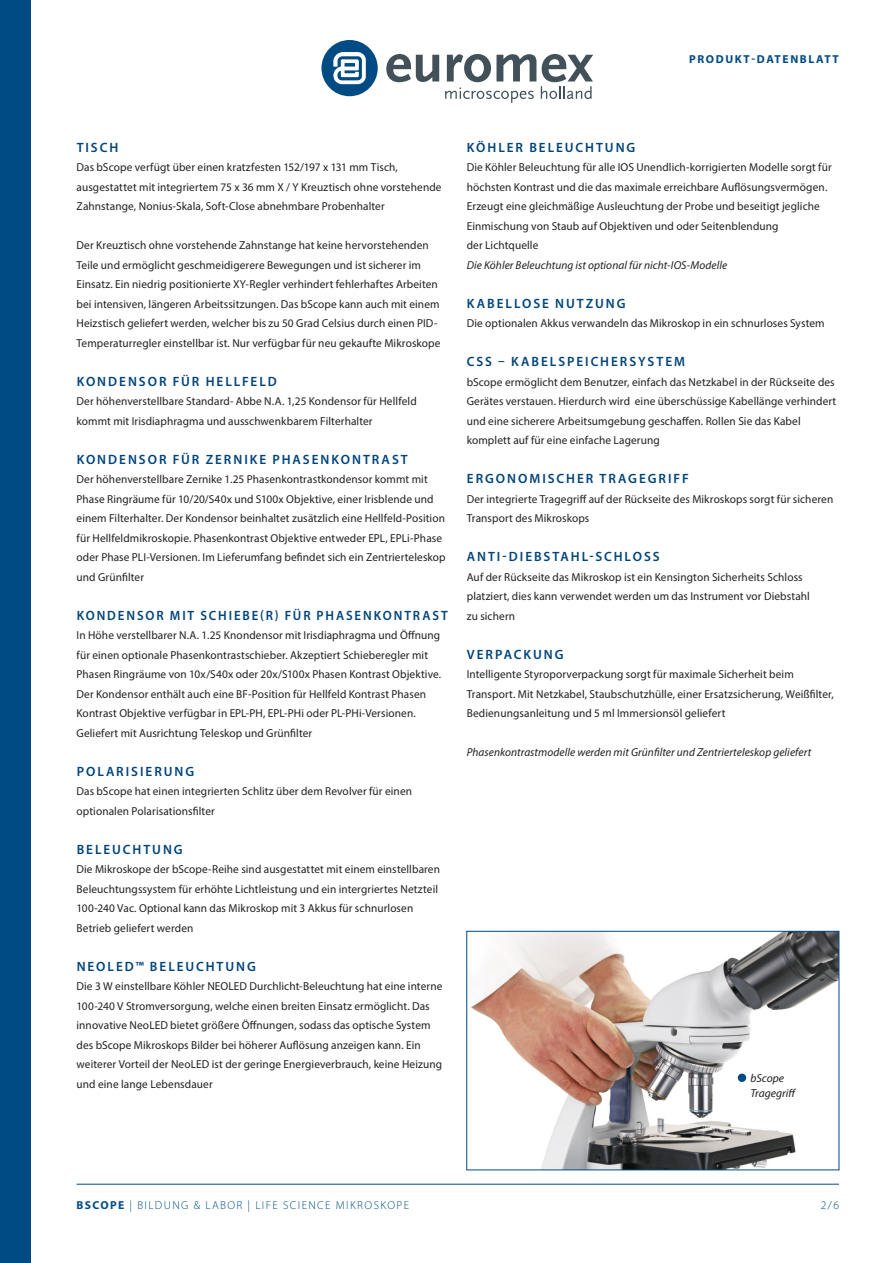
<style>
.page{position:relative;width:893px;height:1263px;background:#fff}
.page>*{position:absolute;margin:0;border:0;box-sizing:border-box;transform-origin:0 0}
.j_tussenkop{font:600 13.5px "Myriad Pro";letter-spacing:.15em;color:#00447b}
.j_tussenkop-2{font:600 13.5px "Myriad Pro";letter-spacing:.15em;color:#00447b;scale:.95 1}
.j_plat{font:11.55px/19.5px "Myriad Pro";letter-spacing:.01em;color:#231f20}
.j_plat-2{font:italic 11.55px "Myriad Pro";letter-spacing:.01em;color:#231f20}
.t1{font:300 11.55px "Myriad Pro";letter-spacing:.12em;color:#004b84}
.t2{font:700 11.55px "Myriad Pro";letter-spacing:.14em;color:#004b84}
.j_onderschrift{font:italic 11.55px/15px "Myriad Pro";color:#231f20}
.s1{font-weight:700}
</style>
<div class="page">
<svg style="left:321px;top:40px;width:57px;height:56px"></svg>
<svg style="left:386px;top:54px;width:53px;height:28px"></svg>
<svg style="left:445px;top:54px;width:148px;height:49px"></svg>
<div style="left:0;top:0;width:30px;height:1263px;background:#004b84"></div>
<hr style="left:77px;top:1184px;width:762px;height:1px;background:#004b84">
<img style="left:471px;top:933px;width:366px;height:235px">
<div style="left:466px;top:931px;width:373px;height:239px;border:1px solid #004b84"></div>
<div style="left:738px;top:1073px;width:8px;height:9px;background:#004b84;border-radius:50%"></div>
<p class="t2" style="left:689px;top:51px;width:151px">PRODUKT-DATENBLATT</p>
<p class="j_tussenkop" style="left:77px;top:138px;width:43px">TISCH</p>
<p class="j_plat" style="left:77px;top:157px;width:367px">Das bScope verfügt über einen kratzfesten 152/197 x 131 mm Tisch, ausgestattet mit integriertem 75 x 36 mm X / Y Kreuztisch ohne vorstehende<br>Zahnstange, Nonius-Skala, Soft-Close abnehmbare Probenhalter</p>
<p class="j_plat" style="left:77px;top:235px;width:365px">Der Kreuztisch ohne vorstehende Zahnstange hat keine hervorstehenden Teile und ermöglicht geschmeidigerere Bewegungen und ist sicherer im Einsatz. Ein niedrig positionierte XY-Regler verhindert fehlerhaftes Arbeiten bei intensiven, längeren Arbeitssitzungen. Das bScope kann auch mit einem Heizstisch geliefert werden, welcher bis zu 50 Grad Celsius durch einen PID-Temperaturregler einstellbar ist. Nur verfügbar für neu gekaufte Mikroskope</p>
<p class="j_tussenkop" style="left:77px;top:372px;width:202px">KONDENSOR FÜR HELLFELD</p>
<p class="j_plat" style="left:77px;top:391px;width:342px">Der höhenverstellbare Standard- Abbe N.A. 1,25 Kondensor für Hellfeld kommt mit Irisdiaphragma und ausschwenkbarem Filterhalter</p>
<p class="j_tussenkop" style="left:77px;top:450px;width:333px">KONDENSOR FÜR ZERNIKE PHASENKONTRAST</p>
<p class="j_plat" style="left:77px;top:469px;width:371px">Der höhenverstellbare Zernike 1.25 Phasenkontrastkondensor kommt mit Phase Ringräume für 10/20/S40x und S100x Objektive, einer Irisblende und einem Filterhalter. Der Kondensor beinhaltet zusätzlich eine Hellfeld-Position für Hellfeldmikroskopie. Phasenkontrast Objektive entweder EPL, EPLi-Phase oder Phase PLI-Versionen. Im Lieferumfang befindet sich ein Zentrierteleskop und Grünfilter</p>
<p class="j_tussenkop-2" style="left:77px;top:606px;width:392px">KONDENSOR MIT SCHIEBE(R) FÜR PHASENKONTRAST</p>
<p class="j_plat" style="left:77px;top:625px;width:366px">In Höhe verstellbarer N.A. 1.25 Knondensor mit Irisdiaphragma und Öffnung für einen optionale Phasenkontrastschieber. Akzeptiert Schieberegler mit Phasen Ringräume von 10x/S40x oder 20x/S100x Phasen Kontrast Objektive.<br>Der Kondensor enthält auch eine BF-Position für Hellfeld Kontrast Phasen Kontrast Objektive verfügbar in EPL-PH, EPL-PHi oder PL-PHi-Versionen.<br>Geliefert mit Ausrichtung Teleskop und Grünfilter</p>
<p class="j_tussenkop" style="left:77px;top:762px;width:119px">POLARISIERUNG</p>
<p class="j_plat" style="left:77px;top:781px;width:337px">Das bScope hat einen integrierten Schlitz über dem Revolver für einen optionalen Polarisationsfilter</p>
<p class="j_tussenkop" style="left:77px;top:840px;width:108px">BELEUCHTUNG</p>
<p class="j_plat" style="left:77px;top:859px;width:365px">Die Mikroskope der bScope-Reihe sind ausgestattet mit einem einstellbaren Beleuchtungssystem für erhöhte Lichtleistung und ein intergriertes Netzteil 100-240 Vac. Optional kann das Mikroskop mit 3 Akkus für schnurlosen Betrieb geliefert werden</p>
<p class="j_tussenkop" style="left:77px;top:957px;width:181px">NEOLED™ BELEUCHTUNG</p>
<p class="j_plat" style="left:77px;top:976px;width:367px">Die 3 W einstellbare Köhler NEOLED Durchlicht-Beleuchtung hat eine interne 100-240 V Stromversorgung, welche einen breiten Einsatz ermöglicht. Das innovative NeoLED bietet größere Öffnungen, sodass das optische System des bScope Mikroskops Bilder bei höherer Auflösung anzeigen kann. Ein weiterer Vorteil der NeoLED ist der geringe Energieverbrauch, keine Heizung und eine lange Lebensdauer</p>
<p class="j_tussenkop" style="left:467px;top:138px;width:170px">KÖHLER BELEUCHTUNG</p>
<p class="j_plat" style="left:467px;top:157px;width:367px">Die Köhler Beleuchtung für alle IOS Unendlich-korrigierten Modelle sorgt für höchsten Kontrast und die das maximale erreichbare Auflösungsvermögen.<br>Erzeugt eine gleichmäßige Ausleuchtung der Probe und beseitigt jegliche Einmischung von Staub auf Objektiven und oder Seitenblendung<br>der Lichtquelle</p>
<p class="j_plat-2" style="left:467px;top:257px;width:262px">Die Köhler Beleuchtung ist optional für nicht-IOS-Modelle</p>
<p class="j_tussenkop" style="left:467px;top:294px;width:160px">KABELLOSE NUTZUNG</p>
<p class="j_plat" style="left:467px;top:313px;width:359px">Die optionalen Akkus verwandeln das Mikroskop in ein schnurloses System</p>
<p class="j_tussenkop" style="left:467px;top:353px;width:220px">CSS – KABELSPEICHERSYSTEM</p>
<p class="j_plat" style="left:467px;top:372px;width:371px">bScope ermöglicht dem Benutzer, einfach das Netzkabel in der Rückseite des Gerätes verstauen. Hierdurch wird eine überschüssige Kabellänge verhindert und eine sicherere Arbeitsumgebung geschaffen. Rollen Sie das Kabel komplett auf für eine einfache Lagerung</p>
<p class="j_tussenkop" style="left:467px;top:470px;width:223px">ERGONOMISCHER TRAGEGRIFF</p>
<p class="j_plat" style="left:467px;top:489px;width:368px">Der integrierte Tragegriff auf der Rückseite des Mikroskops sorgt für sicheren<br>Transport des Mikroskops</p>
<p class="j_tussenkop" style="left:467px;top:548px;width:194px">ANTI-DIEBSTAHL-SCHLOSS</p>
<p class="j_plat" style="left:467px;top:567px;width:345px">Auf der Rückseite das Mikroskop ist ein Kensington Sicherheits Schloss platziert, dies kann verwendet werden um das Instrument vor Diebstahl zu sichern</p>
<p class="j_tussenkop" style="left:467px;top:645px;width:98px">VERPACKUNG</p>
<p class="j_plat" style="left:467px;top:664px;width:369px">Intelligente Styroporverpackung sorgt für maximale Sicherheit beim<br>Transport. Mit Netzkabel, Staubschutzhülle, einer Ersatzsicherung, Weißfilter,<br>Bedienungsanleitung und 5 ml Immersionsöl geliefert</p>
<p class="j_plat-2" style="left:467px;top:745px;width:346px">Phasenkontrastmodelle werden mit Grünfilter und Zentrierteleskop geliefert</p>
<p class="j_onderschrift" style="left:750px;top:1070px;width:47px">bScope<br>Tragegriff</p>
<p class="t1" style="left:77px;top:1198px;width:334px"><span class="s1">BSCOPE</span> | BILDUNG &amp; LABOR | LIFE SCIENCE MIKROSKOPE</p>
<p class="t1" style="left:821px;top:1198px;width:20px">2/6</p>
</div>
